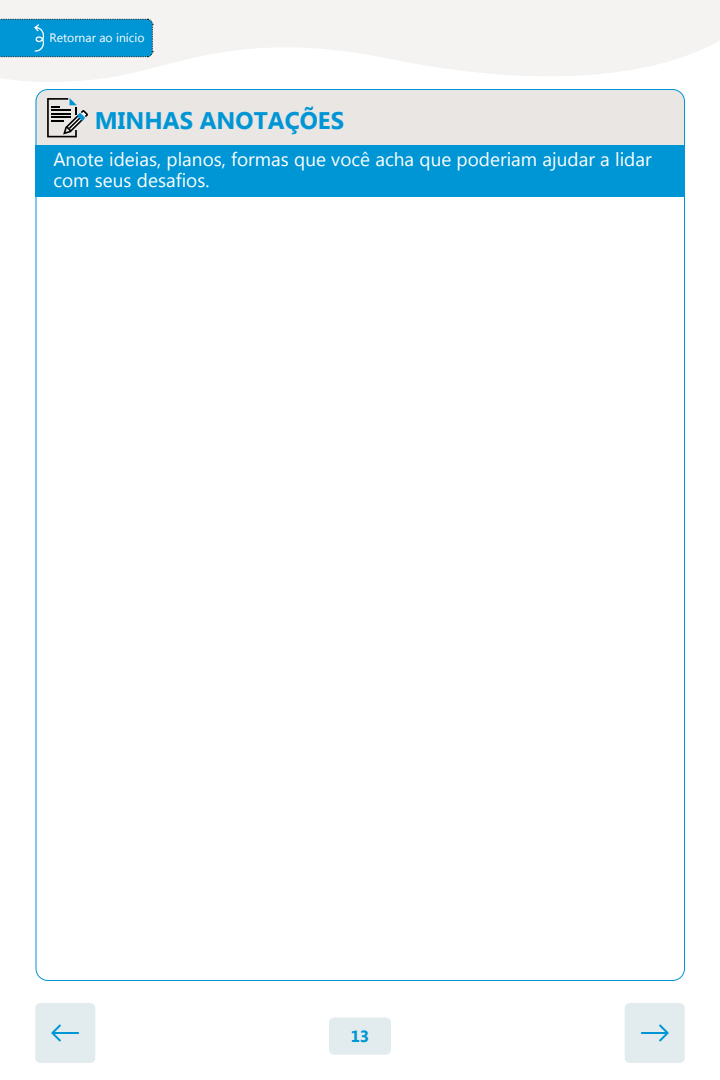
<style>
.page{position:relative;width:720px;height:1080px;background:#fff}
.page>*{position:absolute;margin:0;border:0;box-sizing:border-box;transform-origin:0 0}
.t1{font:700 24px "Myanmar Text";color:#0096d5}
.t2{font:19px/21px "Myanmar Text";color:#fff}
.t3{font:700 16.2px "Myanmar Text";color:#0096d5}
.t4{font:12.2px "Myanmar Text";color:#fff}
</style>
<div class="page">
<svg style="left:0;top:0;width:720px;height:111px;fill:#f4f3f2"></svg>
<div style="left:36px;top:90px;width:649px;height:55px;background:#eae6e4"></div>
<div style="left:36px;top:145px;width:649px;height:51px;background:#0096d5"></div>
<svg style="left:47px;top:98px;width:41px;height:39px;background:#a1a4a5"></svg>
<div style="left:329px;top:1018px;width:62px;height:37px;background:#e2ecee;border-radius:5px"></div>
<div style="left:625px;top:1003px;width:60px;height:60px;background:#e2ecee;border-radius:5px"></div>
<div style="left:35px;top:1003px;width:60px;height:60px;background:#e2ecee;border-radius:5px"></div>
<svg style="left:51px;top:1025px;width:28px;height:17px"></svg>
<svg style="left:641px;top:1025px;width:28px;height:17px"></svg>
<svg style="left:0;top:19px;width:153px;height:38px;background:#0695d1"></svg>
<p class="t4" style="left:49px;top:30px;width:97px">Retornar ao início</p>
<p class="t1" style="left:95px;top:106px;width:251px">MINHAS ANOTAÇÕES</p>
<p class="t2" style="left:53px;top:149px;width:600px">Anote ideias, planos, formas que você acha que poderiam ajudar a lidar com seus desafios.</p>
<p class="t3" style="left:351px;top:1027px;width:20px">13</p>
</div>
